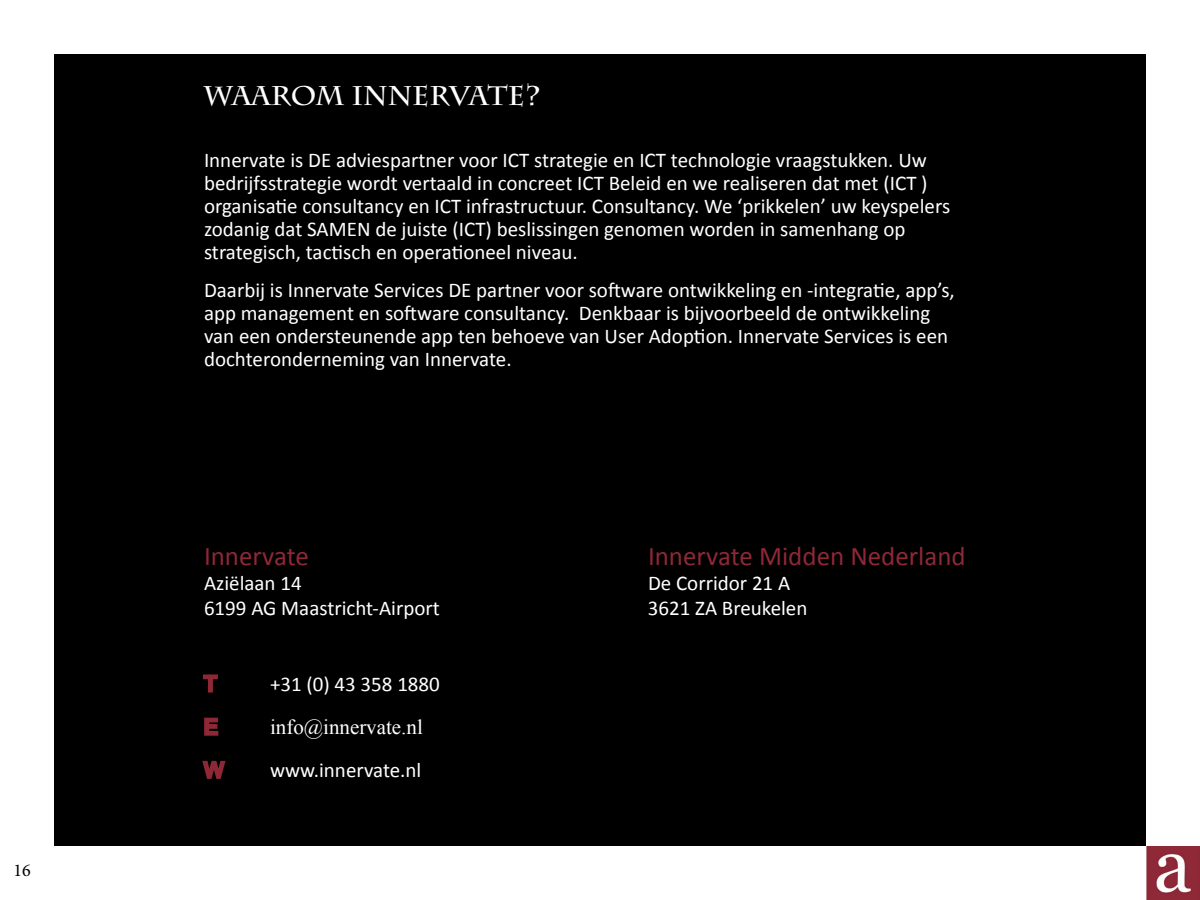
<style>
.page{position:relative;width:1200px;height:900px;background:#fff}
.page>*{position:absolute;margin:0;border:0;box-sizing:border-box;transform-origin:0 0}
.t1{font:27px "Calibri";color:#8e2836}
.t2{font:700 27px "Charlemagne Std";color:#fff}
.t3{font:21px/23.1px "Calibri";color:#fff}
.t4{font:21px "Times New Roman";color:#fff}
.t5{font:18px "Minion Pro";color:#000}
</style>
<div class="page">
<img style="left:1146px;top:846px;width:54px;height:54px">
<div style="left:54px;top:54px;width:1092px;height:792px;background:#000"></div>
<svg style="left:203px;top:674px;width:15px;height:19px"></svg>
<svg style="left:202px;top:717px;width:24px;height:62px"></svg>
<p class="t5" style="left:14px;top:858px;width:19px">16</p>
<p class="t2" style="left:204px;top:80px;width:339px">WAAROM INNERVATE?</p>
<p class="t3" style="left:204px;top:148px;width:748px">Innervate is DE adviespartner voor ICT strategie en ICT technologie vraagstukken. Uw bedrijfsstrategie wordt vertaald in concreet ICT Beleid en we realiseren dat met (ICT ) organisatie consultancy en ICT infrastructuur. Consultancy. We ‘prikkelen’ uw keyspelers zodanig dat SAMEN de juiste (ICT) beslissingen genomen worden in samenhang op strategisch, tactisch en operationeel niveau.</p>
<p class="t3" style="left:204px;top:279px;width:752px">Daarbij is Innervate Services DE partner voor software ontwikkeling en -integratie, app’s, app management en software consultancy. Denkbaar is bijvoorbeeld de ontwikkeling van een ondersteunende app ten behoeve van User Adoption. Innervate Services is een dochteronderneming van Innervate.</p>
<p class="t1" style="left:204px;top:539px;width:106px">Innervate</p>
<p class="t1" style="left:648px;top:539px;width:319px">Innervate Midden Nederland</p>
<p class="t3" style="left:204px;top:572px;width:99px">Aziëlaan 14</p>
<p class="t3" style="left:648px;top:572px;width:144px">De Corridor 21 A</p>
<p class="t3" style="left:204px;top:597px;width:237px">6199 AG Maastricht-Airport</p>
<p class="t3" style="left:648px;top:597px;width:161px">3621 ZA Breukelen</p>
<p class="t3" style="left:270px;top:673px;width:171px">+31 (0) 43 358 1880</p>
<p class="t4" style="left:270px;top:713px;width:154px">info@innervate.nl</p>
<p class="t3" style="left:270px;top:759px;width:153px">www.innervate.nl</p>
</div>
